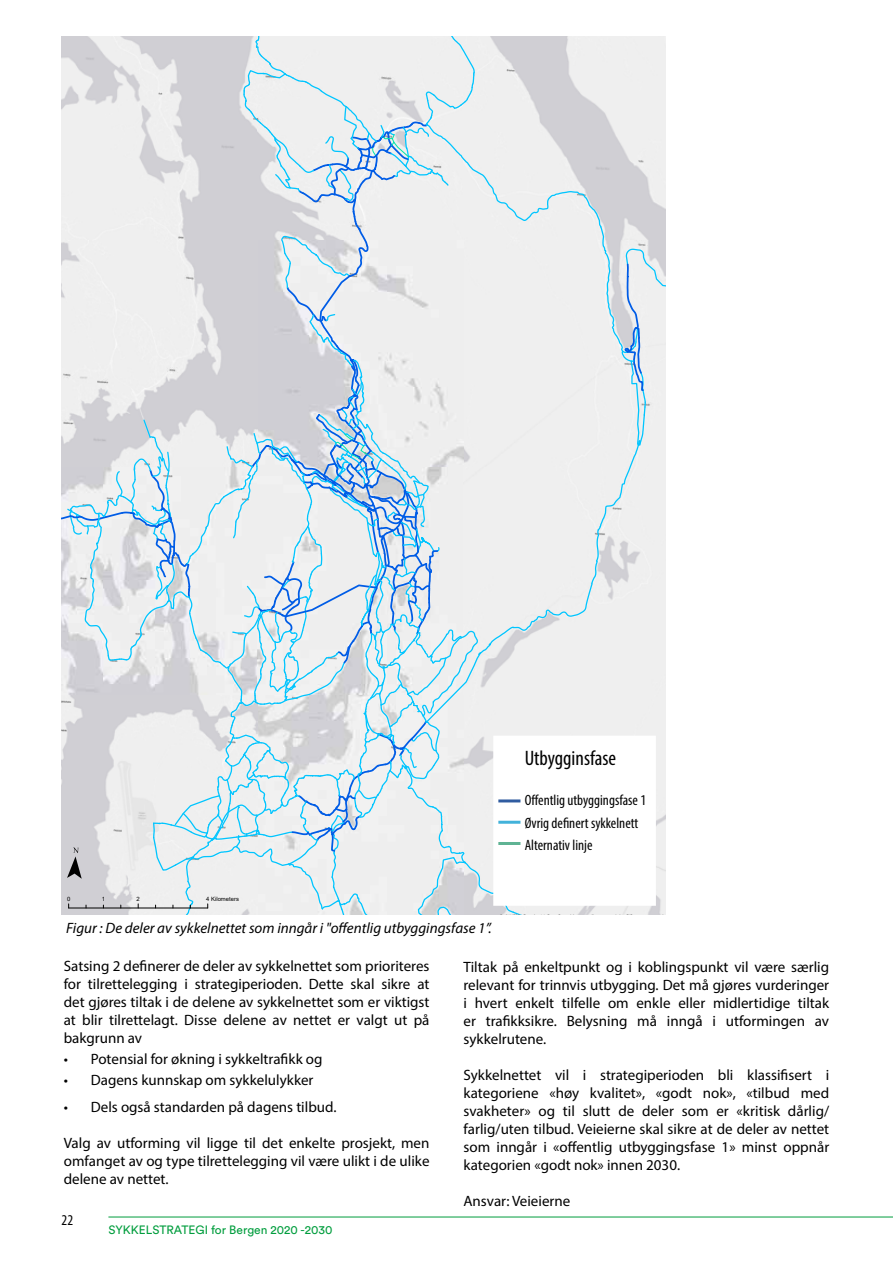
<style>
.page{position:relative;width:893px;height:1263px;background:#fff}
.page>*{position:absolute;margin:0;border:0;box-sizing:border-box;transform-origin:0 0}
.t1{font:condensed 21px "Myriad Pro";color:#000}
.t2{font:15px/18px "Myriad Pro";color:#000;text-align:justify}
.t3{font:condensed 15px/22.5px "Myriad Pro";color:#000}
.t4{font:italic 15px "Myriad Pro";color:#000}
.t5{font:12px "Circular Std";color:#009d3d}
.t6{font:5.85px "Arial";color:#000}
</style>
<div class="page">
<hr style="left:108px;top:1216px;width:785px;height:1px;background:#009d3d">
<svg style="left:531px;top:36px;width:134px;height:878px"></svg>
<svg style="left:62px;top:36px;width:469px;height:878px"></svg>
<div style="left:493px;top:736px;width:163px;height:170px;background:#fff"></div>
<hr style="left:498px;top:821px;width:22px;height:3px;background:#42b2da">
<hr style="left:498px;top:842px;width:22px;height:3px;background:#5fb394">
<hr style="left:498px;top:799px;width:22px;height:3px;background:#305ca0">
<p class="t6" style="left:67px;top:895px;width:5px">0</p>
<p class="t6" style="left:102px;top:895px;width:5px">1</p>
<p class="t6" style="left:137px;top:895px;width:5px">2</p>
<p class="t6" style="left:206px;top:895px;width:34px">4 Kilometers</p>
<p class="t4" style="left:66px;top:919px;width:427px">Figur : De deler av sykkelnettet som inngår i "offentlig utbyggingsfase 1”.</p>
<h1 class="t1" style="left:525px;top:745px;width:93px">Utbygginsfase</h1>
<p class="t3" style="left:525px;top:789px;width:123px">Offentlig utbyggingsfase 1<br>Øvrig definert sykkelnett<br>Alternativ linje</p>
<p class="t2" style="left:64px;top:957px;width:367px">Satsing 2 definerer de deler av sykkelnettet som prioriteres for tilrettelegging i strategiperioden. Dette skal sikre at det gjøres tiltak i de delene av sykkelnettet som er viktigst at blir tilrettelagt. Disse delene av nettet er valgt ut på bakgrunn av</p>
<p class="t2" style="left:64px;top:1050px;width:260px">• Potensial for økning i sykkeltrafikk og</p>
<p class="t2" style="left:64px;top:1071px;width:251px">• Dagens kunnskap om sykkelulykker</p>
<p class="t2" style="left:64px;top:1098px;width:274px">• Dels også standarden på dagens tilbud.</p>
<p class="t2" style="left:64px;top:1134px;width:367px">Valg av utforming vil ligge til det enkelte prosjekt, men omfanget av og type tilrettelegging vil være ulikt i de ulike delene av nettet.</p>
<p class="t3" style="left:62px;top:1209px;width:13px">22</p>
<p class="t5" style="left:108px;top:1223px;width:225px">SYKKELSTRATEGI for Bergen 2020 -2030</p>
<p class="t2" style="left:463px;top:957px;width:367px">Tiltak på enkeltpunkt og i koblingspunkt vil være særlig relevant for trinnvis utbygging. Det må gjøres vurderinger i hvert enkelt tilfelle om enkle eller midlertidige tiltak er trafikksikre. Belysning må inngå i utformingen av sykkelrutene.</p>
<p class="t2" style="left:463px;top:1065px;width:367px">Sykkelnettet vil i strategiperioden bli klassifisert i kategoriene «høy kvalitet», «godt nok», «tilbud med svakheter» og til slutt de deler som er «kritisk dårlig/ farlig/uten tilbud. Veieierne skal sikre at de deler av nettet som inngår i «offentlig utbyggingsfase 1» minst oppnår kategorien «godt nok» innen 2030.</p>
<p class="t2" style="left:463px;top:1191px;width:108px">Ansvar: Veieierne</p>
</div>
